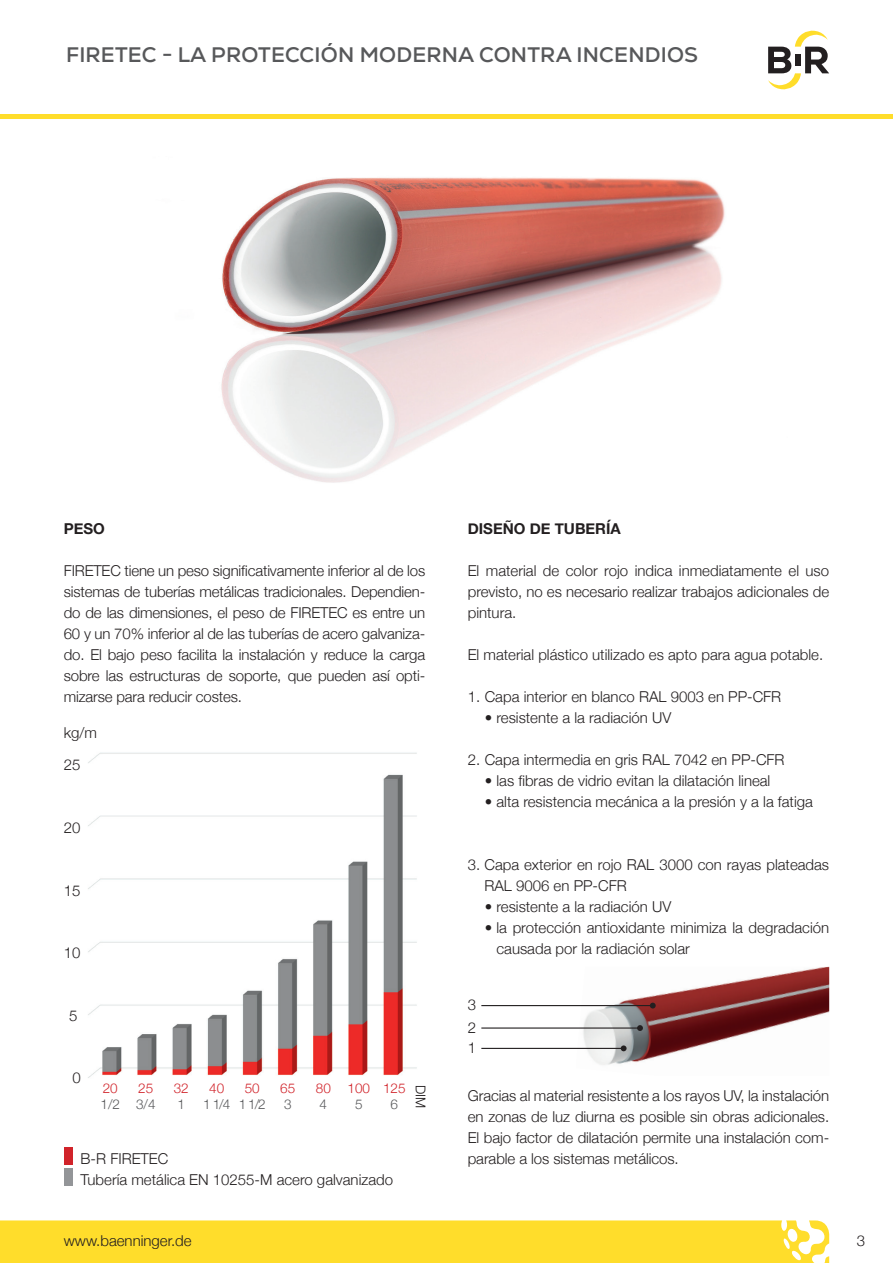
<style>
.page{position:relative;width:893px;height:1263px;background:#fff}
.page>*{position:absolute;margin:0;border:0;box-sizing:border-box;transform-origin:0 0}
.t1{font:700 21px "Nexa";letter-spacing:.01em;color:#57585a}
.t2{font:300 15px/21px "Helvetica Neue";color:#231f20;text-align:justify}
.t3{font:700 15px "Helvetica Neue";color:#231f20}
.t4{font:300 13.5px "Helvetica Neue";color:#d1232a}
.t5{font:300 13.5px "Helvetica Neue";color:#57585a}
.t6{font:300 13.5px "Helvetica Neue";color:#231f20}
</style>
<div class="page">
<div style="left:64px;top:1147px;width:8px;height:17px;background:#d1232a"></div>
<div style="left:64px;top:1168px;width:8px;height:17px;background:#939598"></div>
<img style="left:576px;top:967px;width:253px;height:98px">
<hr style="left:481px;top:1048px;width:143px;height:1px;background:#231f20">
<svg style="left:621px;top:1045px;width:6px;height:6px"></svg>
<hr style="left:481px;top:1027px;width:159px;height:1px;background:#231f20">
<svg style="left:637px;top:1025px;width:6px;height:6px"></svg>
<hr style="left:481px;top:1005px;width:172px;height:1px;background:#231f20">
<svg style="left:650px;top:1003px;width:6px;height:5px"></svg>
<img style="left:88px;top:752px;width:329px;height:326px">
<svg style="left:768px;top:31px;width:61px;height:58px"></svg>
<div style="left:795px;top:54px;width:6px;height:11px;background:#231f20"></div>
<hr style="left:0;top:115px;width:893px;height:4px;background:#ffdd2b">
<div style="left:1px;top:1220px;width:828px;height:43px;background:#ffdd2b"></div>
<hr style="left:0;top:1220px;width:1px;height:43px;background:#ffdd2b">
<img style="left:221px;top:177px;width:504px;height:306px">
<h1 class="t1" style="left:66px;top:42px;width:634px">FIRETEC - LA PROTECCIÓN MODERNA CONTRA INCENDIOS</h1>
<p class="t3" style="left:64px;top:517px;width:43px">PESO</p>
<p class="t2" style="left:64px;top:559px;width:363px">FIRETEC tiene un peso significativamente inferior al de los sistemas de tuberías metálicas tradicionales. Dependien&shy;do de las dimensiones, el peso de FIRETEC es entre un 60 y un 70% inferior al de las tuberías de acero galvaniza&shy;do. El bajo peso facilita la instalación y reduce la carga sobre las estructuras de soporte, que pueden así opti&shy;mizarse para reducir costes.</p>
<p class="t2" style="left:64px;top:721px;width:35px">kg/m</p>
<p class="t2" style="left:64px;top:753px;width:18px">25</p>
<p class="t2" style="left:64px;top:816px;width:18px">20</p>
<p class="t2" style="left:64px;top:878px;width:18px">15</p>
<p class="t2" style="left:64px;top:941px;width:18px">10</p>
<p class="t2" style="left:69px;top:1004px;width:10px">5</p>
<p class="t2" style="left:72px;top:1066px;width:10px">0</p>
<p class="t4" style="left:103px;top:1077px;width:17px">20</p>
<p class="t4" style="left:138px;top:1077px;width:17px">25</p>
<p class="t4" style="left:174px;top:1077px;width:17px">32</p>
<p class="t4" style="left:209px;top:1077px;width:17px">40</p>
<p class="t4" style="left:245px;top:1077px;width:17px">50</p>
<p class="t4" style="left:280px;top:1077px;width:17px">65</p>
<p class="t4" style="left:316px;top:1077px;width:91px">80 100 125</p>
<p class="t5" style="left:101px;top:1093px;width:57px">1/2 3/4</p>
<p class="t5" style="left:178px;top:1093px;width:9px">1</p>
<p class="t5" style="left:203px;top:1093px;width:64px">1 1/4 1 1/2</p>
<p class="t5" style="left:284px;top:1093px;width:9px">3</p>
<p class="t5" style="left:320px;top:1093px;width:9px">4</p>
<p class="t5" style="left:355px;top:1093px;width:9px">5</p>
<p class="t5" style="left:391px;top:1093px;width:9px">6</p>
<p class="t6" style="left:432px;top:1084px;width:25px;rotate:90deg">DIM</p>
<p class="t2" style="left:81px;top:1147px;width:314px">B-R FIRETEC<br>Tubería metálica EN 10255-M acero galvanizado</p>
<p class="t3" style="left:468px;top:517px;width:155px">DISEÑO DE TUBERÍA</p>
<p class="t2" style="left:468px;top:559px;width:363px">El material de color rojo indica inmediatamente el uso previsto, no es necesario realizar trabajos adicionales de pintura.</p>
<p class="t2" style="left:468px;top:643px;width:357px">El material plástico utilizado es apto para agua potable.</p>
<p class="t2" style="left:468px;top:685px;width:315px">1. Capa interior en blanco RAL 9003 en PP-CFR</p>
<p class="t2" style="left:485px;top:706px;width:188px">• resistente a la radiación UV</p>
<p class="t2" style="left:468px;top:748px;width:318px">2. Capa intermedia en gris RAL 7042 en PP-CFR</p>
<p class="t2" style="left:485px;top:769px;width:287px">• las fibras de vidrio evitan la dilatación lineal</p>
<p class="t2" style="left:485px;top:790px;width:330px">• alta resistencia mecánica a la presión y a la fatiga</p>
<p class="t2" style="left:484px;top:853px;width:346px;text-indent:-17px">3. Capa exterior en rojo RAL 3000 con rayas plateadas<br>RAL 9006 en PP-CFR</p>
<p class="t2" style="left:485px;top:895px;width:188px">• resistente a la radiación UV</p>
<p class="t2" style="left:496px;top:916px;width:334px;text-indent:-12px">• la protección antioxidante minimiza la degradación causada por la radiación solar</p>
<p class="t2" style="left:468px;top:993px;width:10px">3</p>
<p class="t2" style="left:468px;top:1016px;width:10px">2</p>
<p class="t2" style="left:468px;top:1036px;width:10px">1</p>
<p class="t2" style="left:468px;top:1084px;width:363px">Gracias al material resistente a los rayos UV, la instalación en zonas de luz diurna es posible sin obras adicionales.<br>El bajo factor de dilatación permite una instalación com&shy;parable a los sistemas metálicos.</p>
<p class="t2" style="left:64px;top:1229px;width:129px">www.baenninger.de</p>
<p class="t2" style="left:857px;top:1229px;width:10px">3</p>
</div>
